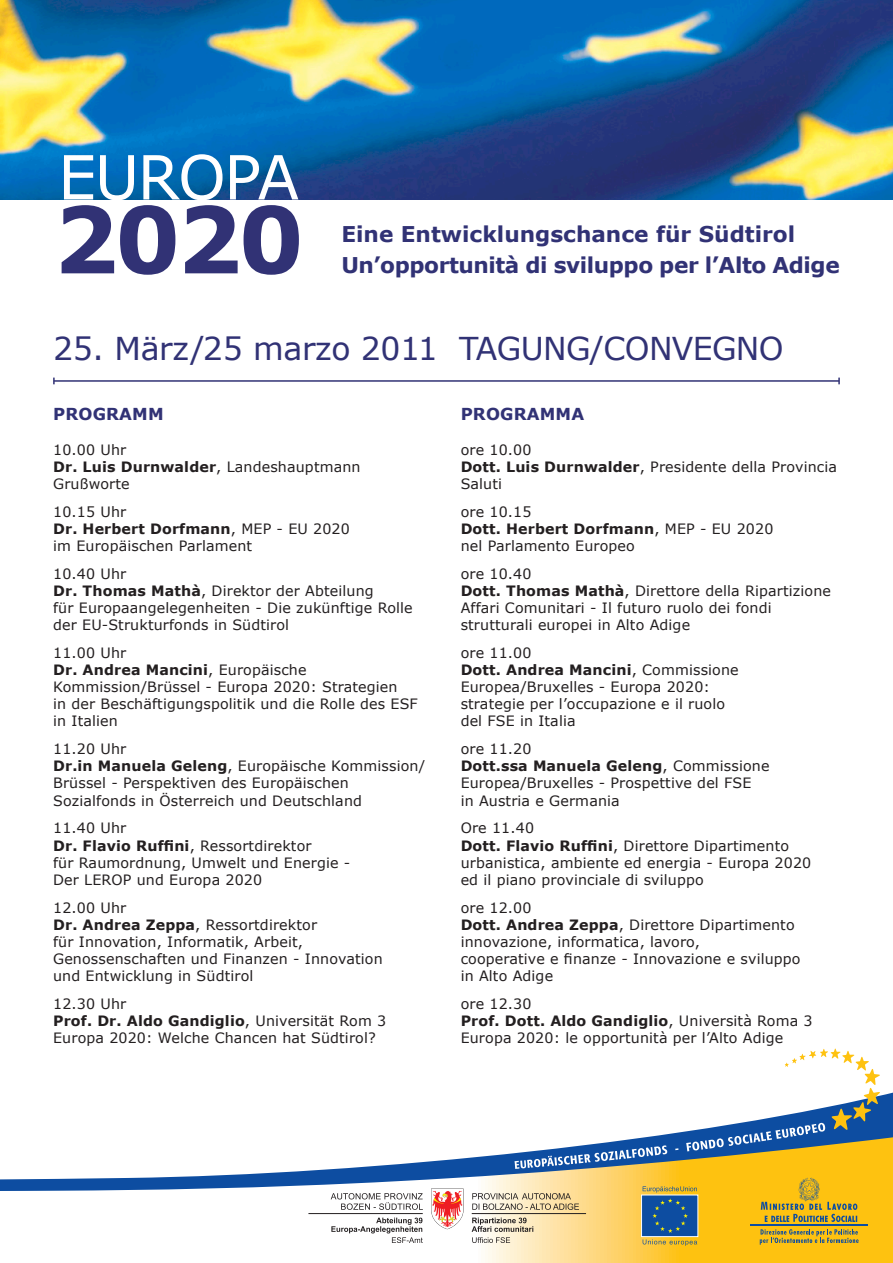
<style>
.page{position:relative;width:893px;height:1263px;background:#fff}
.page>*{position:absolute;margin:0;border:0;box-sizing:border-box;transform-origin:0 0}
.t1{font:700 91.95px "Verdana";color:#313275}
.t2{font:60.9px "Verdana";letter-spacing:-.03em;color:#fff}
.t3{font:31.5px "Verdana";letter-spacing:-.01em;color:#313275}
.t4{font:700 21.75px "Verdana";letter-spacing:-.02em;color:#313275}
.t5{font:700 21.75px "Verdana";color:#313275}
.t6{font:700 16.5px "Verdana";letter-spacing:.01em;color:#313275}
.t7{font:14.25px/17.1px "Verdana";letter-spacing:.01em;color:#231f20}
.t8{font:700 14.25px "Verdana";letter-spacing:.01em;color:#231f20}
.s1{font-weight:700}
.s2{font-weight:400}
</style>
<div class="page">
<img style="left:0;top:0;width:893px;height:200px">
<svg style="left:309px;top:1191px;width:584px;height:72px"></svg>
<svg style="left:0;top:1092px;width:893px;height:99px"></svg>
<div style="left:641px;top:1195px;width:57px;height:41px;background:#0d4da1"></div>
<div style="left:641px;top:1194px;width:57px;height:43px;border:1px solid #fff"></div>
<svg style="left:652px;top:1198px;width:36px;height:35px"></svg>
<svg style="left:643px;top:1239px;width:54px;height:7px"></svg>
<svg style="left:643px;top:1186px;width:54px;height:6px"></svg>
<svg style="left:760px;top:1229px;width:99px;height:16px;background:#c1a434"></svg>
<hr style="left:750px;top:1224px;width:118px;height:2px;background:#0d4da1">
<svg style="left:761px;top:1178px;width:96px;height:44px;background:#d4ae28"></svg>
<hr style="left:472px;top:1213px;width:114px;height:1px;background:#231f20">
<svg style="left:331px;top:1193px;width:92px;height:17px"></svg>
<svg style="left:472px;top:1193px;width:107px;height:17px;background:#cdbfa1"></svg>
<hr style="left:308px;top:1213px;width:115px;height:1px;background:#231f20">
<svg style="left:331px;top:1217px;width:92px;height:26px"></svg>
<svg style="left:472px;top:1217px;width:61px;height:26px;background:#cfc7b6"></svg>
<svg style="left:431px;top:1188px;width:33px;height:41px"></svg>
<svg style="left:514px;top:1048px;width:366px;height:121px"></svg>
<hr style="left:54px;top:380px;width:785px;height:2px;background:#313275">
<svg style="left:838px;top:378px;width:2px;height:6px"></svg>
<svg style="left:53px;top:378px;width:2px;height:6px"></svg>
<p class="t2" style="left:58px;top:139px;width:243px">EUROPA</p>
<p class="t1" style="left:53px;top:181px;width:252px">2020</p>
<p class="t5" style="left:341px;top:220px;width:455px">Eine Entwicklungschance für Südtirol</p>
<p class="t4" style="left:341px;top:252px;width:500px">Un’opportunità di sviluppo per l’Alto Adige</p>
<p class="t3" style="left:53px;top:328px;width:726px">25. März/25 marzo 2011 Tagu ng/Convegno</p>
<p class="t6" style="left:53px;top:404px;width:112px">Programm</p>
<p class="t7" style="left:53px;top:440px;width:75px">10.00 Uhr</p>
<p class="t7" style="left:53px;top:457px;width:309px"><span class="s1">Dr. Luis Durnwalder</span>, Landeshauptmann<br>Grußworte</p>
<p class="t7" style="left:53px;top:502px;width:75px">10.15 Uhr</p>
<p class="t7" style="left:53px;top:519px;width:298px"><span class="s1">Dr. Herbert Dorfmann</span>, MEP - EU 2020 im Europäischen Parlament</p>
<p class="t7" style="left:53px;top:564px;width:75px">10.40 Uhr</p>
<p class="t7" style="left:53px;top:582px;width:322px"><span class="s1">Dr. Thomas Mathà</span>, Direktor der Abteilung</p>
<p class="t7" style="left:53px;top:599px;width:361px">für Europaangelegenheiten - Die zukünftige Rolle der EU-Strukturfonds in Südtirol</p>
<p class="t7" style="left:53px;top:644px;width:75px">11.00 Uhr</p>
<p class="t8" style="left:53px;top:661px;width:255px">Dr. Andrea Mancini<span class="s2">, Europäische</span></p>
<p class="t7" style="left:53px;top:678px;width:346px">Kommission/Brüssel - Europa 2020: Strategien</p>
<p class="t7" style="left:53px;top:695px;width:366px">in der Beschäftigungspolitik und die Rolle des ESF in Italien</p>
<p class="t7" style="left:53px;top:740px;width:75px">11.20 Uhr</p>
<p class="t7" style="left:53px;top:757px;width:373px"><span class="s1">Dr.in Manuela Geleng</span>, Europäische Kommission/<br>Brüssel - Perspektiven des Europäischen<br>Sozialfonds in Österreich und Deutschland</p>
<p class="t7" style="left:53px;top:819px;width:75px">11.40 Uhr</p>
<p class="t8" style="left:53px;top:836px;width:260px">Dr. Flavio Ruffini<span class="s2">, Ressortdirektor</span></p>
<p class="t7" style="left:53px;top:853px;width:299px">für Raumordnung, Umwelt und Energie -</p>
<p class="t7" style="left:53px;top:870px;width:211px">Der LEROP und Europa 2020</p>
<p class="t7" style="left:53px;top:898px;width:75px">12.00 Uhr</p>
<p class="t7" style="left:53px;top:915px;width:265px"><span class="s1">Dr. Andrea Zeppa</span>, Ressortdirektor</p>
<p class="t7" style="left:53px;top:933px;width:331px">für Innovation, Informatik, Arbeit,<br>Genossenschaften und Finanzen - Innovation</p>
<p class="t7" style="left:53px;top:967px;width:202px">und Entwicklung in Südtirol</p>
<p class="t7" style="left:53px;top:995px;width:75px">12.30 Uhr</p>
<p class="t7" style="left:53px;top:1012px;width:335px"><span class="s1">Prof. Dr. Aldo Gandiglio</span>, Universität Rom 3<br>Europa 2020: Welche Chancen hat Südtirol?</p>
<p class="t6" style="left:461px;top:404px;width:125px">programmA</p>
<p class="t7" style="left:461px;top:440px;width:72px">ore 10.00</p>
<p class="t7" style="left:461px;top:457px;width:378px"><span class="s1">Dott. Luis Durnwalder</span>, Presidente della Provincia<br>Saluti</p>
<p class="t7" style="left:461px;top:502px;width:72px">ore 10.15</p>
<p class="t7" style="left:461px;top:519px;width:314px"><span class="s1">Dott. Herbert Dorfmann</span>, MEP - EU 2020 nel Parlamento Europeo</p>
<p class="t7" style="left:461px;top:564px;width:72px">ore 10.40</p>
<p class="t7" style="left:461px;top:582px;width:372px"><span class="s1">Dott. Thomas Mathà</span>, Direttore della Ripartizione<br>Affari Comunitari - Il futuro ruolo dei fondi strutturali europei in Alto Adige</p>
<p class="t7" style="left:461px;top:644px;width:72px">ore 11.00</p>
<p class="t8" style="left:461px;top:661px;width:280px">Dott. Andrea Mancini<span class="s2">, Commissione</span></p>
<p class="t7" style="left:461px;top:678px;width:251px">Europea/Bruxelles - Europa 2020:</p>
<p class="t7" style="left:461px;top:695px;width:266px">strategie per l’occupazione e il ruolo</p>
<p class="t7" style="left:461px;top:712px;width:117px">del FSE in Italia</p>
<p class="t7" style="left:461px;top:740px;width:72px">ore 11.20</p>
<p class="t7" style="left:461px;top:757px;width:310px"><span class="s1">Dott.ssa Manuela Geleng</span>, Commissione<br>Europea/Bruxelles - Prospettive del FSE</p>
<p class="t7" style="left:461px;top:791px;width:161px">in Austria e Germania</p>
<p class="t7" style="left:461px;top:819px;width:75px">Ore 11.40</p>
<p class="t7" style="left:461px;top:836px;width:352px"><span class="s1">Dott. Flavio Ruffini</span>, Direttore Dipartimento urbanistica, ambiente ed energia - Europa 2020</p>
<p class="t7" style="left:461px;top:870px;width:245px">ed il piano provinciale di sviluppo</p>
<p class="t7" style="left:461px;top:898px;width:72px">ore 12.00</p>
<p class="t7" style="left:461px;top:915px;width:336px"><span class="s1">Dott. Andrea Zeppa</span>, Direttore Dipartimento innovazione, informatica, lavoro,</p>
<p class="t7" style="left:461px;top:950px;width:341px">cooperative e finanze - Innovazione e sviluppo</p>
<p class="t7" style="left:461px;top:967px;width:94px">in Alto Adige</p>
<p class="t7" style="left:461px;top:995px;width:72px">ore 12.30</p>
<p class="t7" style="left:461px;top:1012px;width:353px"><span class="s1">Prof. Dott. Aldo Gandiglio</span>, Università Roma 3<br>Europa 2020: le opportunità per l’Alto Adige</p>
</div>
